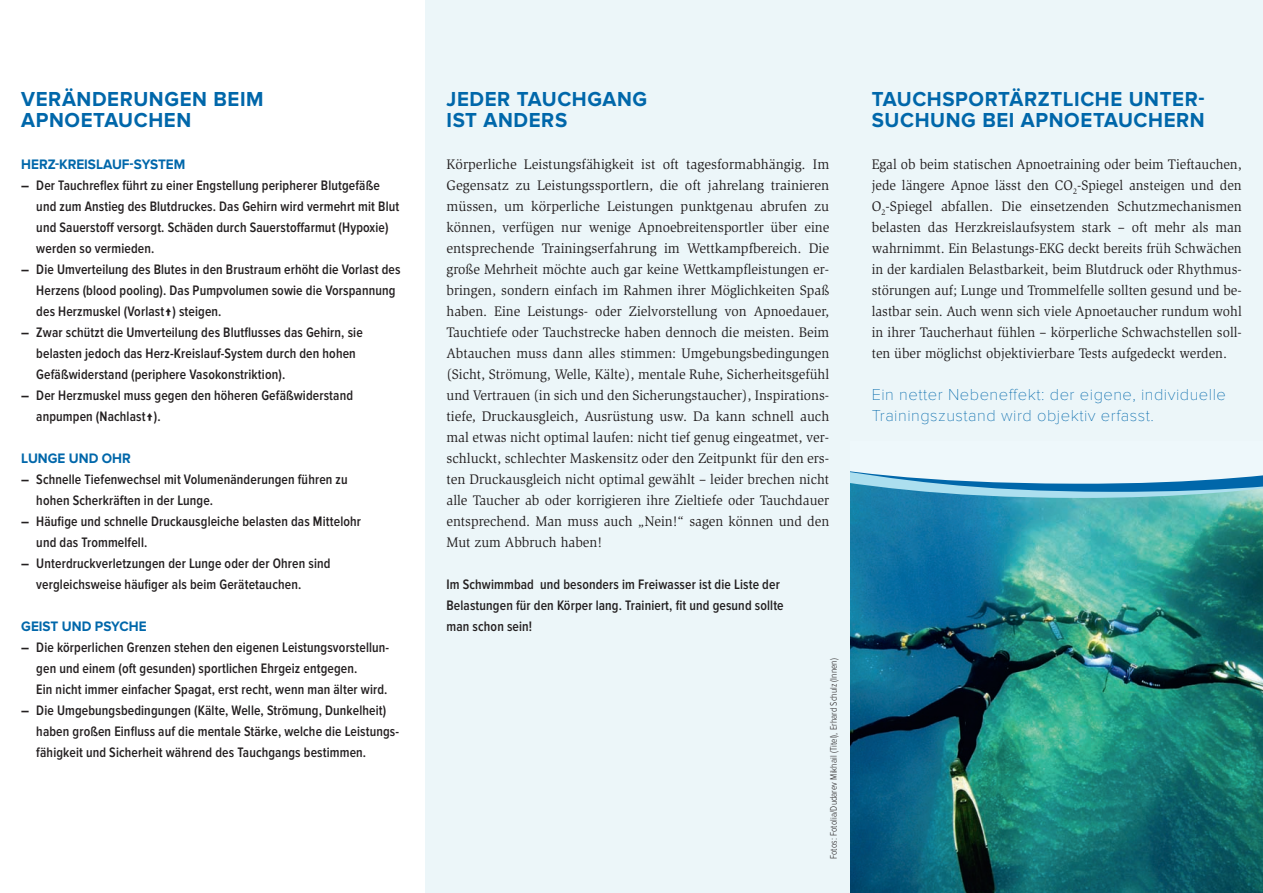
<style>
.page{position:relative;width:1263px;height:893px;background:#fff}
.page>*{position:absolute;margin:0;border:0;box-sizing:border-box;transform-origin:0 0}
.t1{font:700 21px/21px "Proxima Nova";letter-spacing:.03em;color:#0067aa}
.t2{font:100 16.5px/21px "Proxima Nova T";letter-spacing:.03em;color:#0067aa}
.t3{font:600 14.25px/21px "Proxima Nova Cond";letter-spacing:.01em;color:#231f20;scale:.95 1}
.t4{font:14.25px/21px "Slimbach";color:#231f20;text-align:justify}
.t5{font:14.25px/21px "Slimbach";color:#231f20;text-align:justify;scale:.95 1}
.t6{font:700 14.25px "Proxima Nova";color:#0067aa;scale:.95 1}
.t7{font:300 9.75px "Proxima Nova Cond";letter-spacing:.01em;color:#231f20;scale:.95 1}
.s1{font-family:"Proxima Nova";font-weight:700}
</style>
<div class="page">
<div style="left:425px;top:0;width:838px;height:893px;background:#ecf6f9"></div>
<img style="left:850px;top:498px;width:413px;height:395px">
<svg style="left:850px;top:471px;width:413px;height:27px"></svg>
<h1 class="t1" style="left:21px;top:88px;width:71px">VERÄNDERUNGEN</h1>
<h1 class="t1" style="left:213px;top:88px;width:13px">BEIM</h1>
<h1 class="t1" style="left:21px;top:109px;width:30px">APNOETAUCHEN</h1>
<p class="t6" style="left:21px;top:156px;width:58px">HERZ-KREISLAUF</p>
<p class="t6" style="left:130px;top:156px;width:25px">-SYSTEM</p>
<p class="t3" style="left:36px;top:175px;width:384px;text-indent:-15px"><span class="s1">–</span> Der Tauchreflex führt zu einer Engstellung peripherer Blutgefäße und zum Anstieg des Blutdruckes. Das Gehirn wird vermehrt mit Blut und Sauerstoff versorgt. Schäden durch Sauerstoffarmut (Hypoxie) werden so vermieden.</p>
<p class="t3" style="left:36px;top:259px;width:385px;text-indent:-15px"><span class="s1">–</span> Die Umverteilung des Blutes in den Brustraum erhöht die Vorlast des<br>Herzens (blood pooling). Das Pumpvolumen sowie die Vorspannung des Herzmuskel (Vorlast↑) steigen.</p>
<p class="t3" style="left:36px;top:322px;width:345px;text-indent:-15px"><span class="s1">–</span> Zwar schützt die Umverteilung des Blutflusses das Gehirn, sie belasten jedoch das Herz-Kreislauf-System durch den hohen<br>Gefäßwiderstand (periphere Vasokonstriktion).</p>
<p class="t3" style="left:36px;top:385px;width:335px;text-indent:-15px"><span class="s1">–</span> Der Herzmuskel muss gegen den höheren Gefäßwiderstand anpumpen (Nachlast↑).</p>
<p class="t6" style="left:21px;top:450px;width:18px">LUNGE</p>
<p class="t6" style="left:69px;top:450px;width:11px">UND</p>
<p class="t6" style="left:102px;top:450px;width:21px">OHR</p>
<p class="t3" style="left:36px;top:469px;width:329px;text-indent:-15px"><span class="s1">–</span> Schnelle Tiefenwechsel mit Volumenänderungen führen zu hohen Scherkräften in der Lunge.</p>
<p class="t3" style="left:36px;top:511px;width:343px;text-indent:-15px"><span class="s1">–</span> Häufige und schnelle Druckausgleiche belasten das Mittelohr und das Trommelfell.</p>
<p class="t3" style="left:36px;top:553px;width:311px;text-indent:-15px"><span class="s1">–</span> Unterdruckverletzungen der Lunge oder der Ohren sind vergleichsweise häufiger als beim Gerätetauchen.</p>
<p class="t6" style="left:21px;top:618px;width:19px">GEIST</p>
<p class="t6" style="left:62px;top:618px;width:11px">UND</p>
<p class="t6" style="left:95px;top:618px;width:37px">PSYCHE</p>
<p class="t3" style="left:36px;top:637px;width:373px;text-indent:-15px"><span class="s1">–</span> Die körperlichen Grenzen stehen den eigenen Leistungsvorstellun&shy;gen und einem (oft gesunden) sportlichen Ehrgeiz entgegen.<br>Ein nicht immer einfacher Spagat, erst recht, wenn man älter wird.</p>
<p class="t3" style="left:36px;top:700px;width:383px;text-indent:-15px"><span class="s1">–</span> Die Umgebungsbedingungen (Kälte, Welle, Strömung, Dunkelheit) haben großen Einfluss auf die mentale Stärke, welche die Leistungs&shy;fähigkeit und Sicherheit während des Tauchgangs bestimmen.</p>
<h1 class="t1" style="left:446px;top:88px;width:25px">JEDER</h1>
<h1 class="t1" style="left:517px;top:88px;width:14px">TAUCHGANG</h1>
<h1 class="t1" style="left:446px;top:109px;width:7px">IST</h1>
<h1 class="t1" style="left:484px;top:109px;width:15px">ANDERS</h1>
<p class="t4" style="left:446px;top:153px;width:384px">Körperliche Leistungsfähigkeit ist oft tagesformabhängig. Im Gegensatz zu Leistungssportlern, die oft jahrelang trainieren müssen, um körperliche Leistungen punktgenau abrufen zu können, verfügen nur wenige Apnoebreitensportler über eine entsprechende Trainingserfahrung im Wettkampfbereich. Die große Mehrheit möchte auch gar keine Wettkampfleistungen er&shy;bringen, sondern einfach im Rahmen ihrer Möglichkeiten Spaß haben. Eine Leistungs- oder Zielvorstellung von Apnoedauer, Tauchtiefe oder Tauchstrecke haben dennoch die meisten. Beim Abtauchen muss dann alles stimmen: Umgebungsbedingungen (Sicht, Strömung, Welle, Kälte), mentale Ruhe, Sicherheitsgefühl und Vertrauen (in sich und den Sicherungstaucher), Inspirations&shy;tiefe, Druckausgleich, Ausrüstung usw. Da kann schnell auch mal etwas nicht optimal laufen: nicht tief genug eingeatmet, ver&shy;schluckt, schlechter Maskensitz oder den Zeitpunkt für den ers&shy;ten Druckausgleich nicht optimal gewählt – leider brechen nicht alle Taucher ab oder korrigieren ihre Zieltiefe oder Tauchdauer entsprechend. Man muss auch „Nein!“ sagen können und den Mut zum Abbruch haben!</p>
<p class="t3" style="left:446px;top:574px;width:356px">Im Schwimmbad und besonders im Freiwasser ist die Liste der<br>Belastungen für den Körper lang. Trainiert, fit und gesund sollte man schon sein!</p>
<p class="t7" style="left:828px;top:859px;width:213px;rotate:-90deg">Fotos: Fotolia/Dudarev Mikhail (Titel), Erhard Schulz (Innen)</p>
<h1 class="t1" style="left:872px;top:88px;width:334px">TAUCHSPORTÄRZTLICHE UNTER-<br>SUCHUNG BEI APNOETAUCHERN</h1>
<p class="t5" style="left:872px;top:153px;width:391px">Egal ob beim statischen Apnoetraining oder beim Tieftauchen, jede längere Apnoe lässt den CO<sub>2</sub>-Spiegel ansteigen und den O<sub>2</sub>-Spiegel abfallen. Die einsetzenden Schutzmechanismen belasten das Herzkreislaufsystem stark – oft mehr als man wahrnimmt. Ein Belastungs-EKG deckt bereits früh Schwächen in der kardialen Belastbarkeit, beim Blutdruck oder Rhythmus&shy;störungen auf; Lunge und Trommelfelle sollten gesund und be&shy;lastbar sein. Auch wenn sich viele Apnoetaucher rundum wohl in ihrer Taucherhaut fühlen – körperliche Schwachstellen soll&shy;ten über möglichst objektivierbare Tests aufgedeckt werden.</p>
<p class="t2" style="left:872px;top:384px;width:356px">Ein netter Nebeneffekt: der eigene, individuelle<br>Trainingszustand wird objektiv erfasst.</p>
</div>
